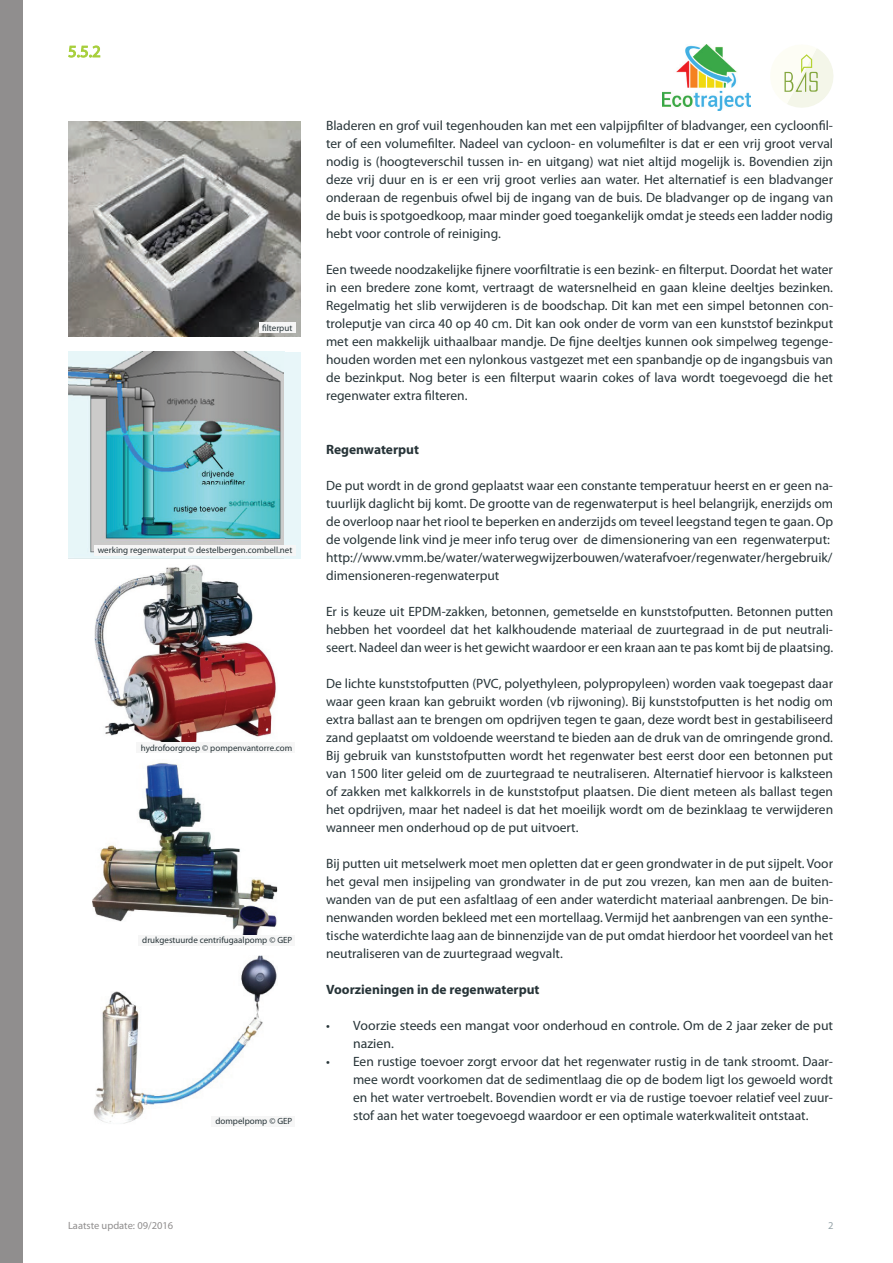
<style>
.page{position:relative;width:893px;height:1263px;background:#fff}
.page>*{position:absolute;margin:0;border:0;box-sizing:border-box;transform-origin:0 0}
.t1{font:16.8px "Myriad Pro";color:#a6ce39}
.t2{font:13.5px/18px "Myriad Pro";color:#273438;text-align:justify}
.t3{font:700 13.5px "Myriad Pro";color:#273438}
.t4{font:10.5px "Myriad Pro";color:#908e8e}
.t5{font:10.5px "Myriad Pro";color:#95a3a8}
.t6{font:9px "Myriad Pro";color:#273438}
</style>
<div class="page">
<svg style="left:784px;top:49px;width:50px;height:59px"></svg>
<img style="left:662px;top:44px;width:88px;height:67px">
<div style="left:0;top:0;width:23px;height:1263px;background:#908e8e"></div>
<img style="left:68px;top:352px;width:216px;height:207px">
<div style="left:284px;top:352px;width:17px;height:207px;background:#e8f6f9"></div>
<img style="left:92px;top:763px;width:185px;height:361px">
<img style="left:94px;top:565px;width:182px;height:177px">
<div style="left:94px;top:545px;width:201px;height:10px;background:#f6f6f6"></div>
<div style="left:136px;top:743px;width:159px;height:10px;background:#f6f6f6"></div>
<div style="left:138px;top:935px;width:157px;height:10px;background:#f6f6f6"></div>
<div style="left:212px;top:1116px;width:83px;height:10px;background:#f6f6f6"></div>
<svg style="left:68px;top:45px;width:33px;height:13px"></svg>
<img style="left:68px;top:121px;width:233px;height:216px">
<div style="left:259px;top:323px;width:36px;height:10px;background:#f6f6f6"></div>
<p class="t1" style="left:68px;top:41px;width:34px">5.5.2</p>
<p class="t6" style="left:262px;top:322px;width:32px">filterput</p>
<p class="t6" style="left:98px;top:545px;width:196px">werking regenwaterput © destelbergen.combell.net</p>
<p class="t6" style="left:141px;top:742px;width:153px">hydrofoorgroep © pompenvantorre.com</p>
<p class="t6" style="left:142px;top:935px;width:152px">drukgestuurde centrifugaalpomp © GEP</p>
<p class="t6" style="left:215px;top:1115px;width:78px">dompelpomp © GEP</p>
<p class="t2" style="left:326px;top:116px;width:509px">Bladeren en grof vuil tegenhouden kan met een valpijpfilter of bladvanger, een cycloonfil&shy;ter of een volumefilter. Nadeel van cycloon- en volumefilter is dat er een vrij groot verval nodig is (hoogteverschil tussen in- en uitgang) wat niet altijd mogelijk is. Bovendien zijn deze vrij duur en is er een vrij groot verlies aan water. Het alternatief is een bladvanger onderaan de regenbuis ofwel bij de ingang van de buis. De bladvanger op de ingang van de buis is spotgoedkoop, maar minder goed toegankelijk omdat je steeds een ladder nodig hebt voor controle of reiniging.</p>
<p class="t2" style="left:326px;top:260px;width:509px">Een tweede noodzakelijke fijnere voorfiltratie is een bezink- en filterput. Doordat het water in een bredere zone komt, vertraagt de watersnelheid en gaan kleine deeltjes bezinken.<br>Regelmatig het slib verwijderen is de boodschap. Dit kan met een simpel betonnen con&shy;troleputje van circa 40 op 40 cm. Dit kan ook onder de vorm van een kunststof bezinkput met een makkelijk uithaalbaar mandje. De fijne deeltjes kunnen ook simpelweg tegenge&shy;houden worden met een nylonkous vastgezet met een spanbandje op de ingangsbuis van de bezinkput. Nog beter is een filterput waarin cokes of lava wordt toegevoegd die het regenwater extra filteren.</p>
<p class="t3" style="left:326px;top:440px;width:95px">Regenwaterput</p>
<p class="t2" style="left:326px;top:476px;width:509px;text-align:left">De put wordt in de grond geplaatst waar een constante temperatuur heerst en er geen na&shy;tuurlijk daglicht bij komt. De grootte van de regenwaterput is heel belangrijk, enerzijds om de overloop naar het riool te beperken en anderzijds om teveel leegstand tegen te gaan. Op de volgende link vind je meer info terug over de dimensionering van een regenwaterput: http://www.vmm.be/water/waterwegwijzerbouwen/waterafvoer/regenwater/hergebruik/ dimensioneren-regenwaterput</p>
<p class="t2" style="left:326px;top:602px;width:509px">Er is keuze uit EPDM-zakken, betonnen, gemetselde en kunststofputten. Betonnen putten hebben het voordeel dat het kalkhoudende materiaal de zuurtegraad in de put neutrali&shy;seert. Nadeel dan weer is het gewicht waardoor er een kraan aan te pas komt bij de plaatsing.</p>
<p class="t2" style="left:326px;top:674px;width:509px">De lichte kunststofputten (PVC, polyethyleen, polypropyleen) worden vaak toegepast daar waar geen kraan kan gebruikt worden (vb rijwoning). Bij kunststofputten is het nodig om extra ballast aan te brengen om opdrijven tegen te gaan, deze wordt best in gestabiliseerd zand geplaatst om voldoende weerstand te bieden aan de druk van de omringende grond.<br>Bij gebruik van kunststofputten wordt het regenwater best eerst door een betonnen put van 1500 liter geleid om de zuurtegraad te neutraliseren. Alternatief hiervoor is kalksteen of zakken met kalkkorrels in de kunststofput plaatsen. Die dient meteen als ballast tegen het opdrijven, maar het nadeel is dat het moeilijk wordt om de bezinklaag te verwijderen wanneer men onderhoud op de put uitvoert.</p>
<p class="t2" style="left:326px;top:854px;width:509px">Bij putten uit metselwerk moet men opletten dat er geen grondwater in de put sijpelt. Voor het geval men insijpeling van grondwater in de put zou vrezen, kan men aan de buiten&shy;wanden van de put een asfaltlaag of een ander waterdicht materiaal aanbrengen. De bin&shy;nenwanden worden bekleed met een mortellaag. Vermijd het aanbrengen van een synthe&shy;tische waterdichte laag aan de binnenzijde van de put omdat hierdoor het voordeel van het neutraliseren van de zuurtegraad wegvalt.</p>
<p class="t3" style="left:326px;top:980px;width:215px">Voorzieningen in de regenwaterput</p>
<p class="t2" style="left:353px;top:1016px;width:482px;text-indent:-27px">• Voorzie steeds een mangat voor onderhoud en controle. Om de 2 jaar zeker de put nazien.</p>
<p class="t2" style="left:353px;top:1052px;width:482px;text-indent:-27px">• Een rustige toevoer zorgt ervoor dat het regenwater rustig in de tank stroomt. Daar&shy;mee wordt voorkomen dat de sedimentlaag die op de bodem ligt los gewoeld wordt en het water vertroebelt. Bovendien wordt er via de rustige toevoer relatief veel zuur&shy;stof aan het water toegevoegd waardoor er een optimale waterkwaliteit ontstaat.</p>
<p class="t4" style="left:68px;top:1219px;width:107px">Laatste update: 09/2016</p>
<p class="t5" style="left:828px;top:1219px;width:7px">2</p>
</div>
